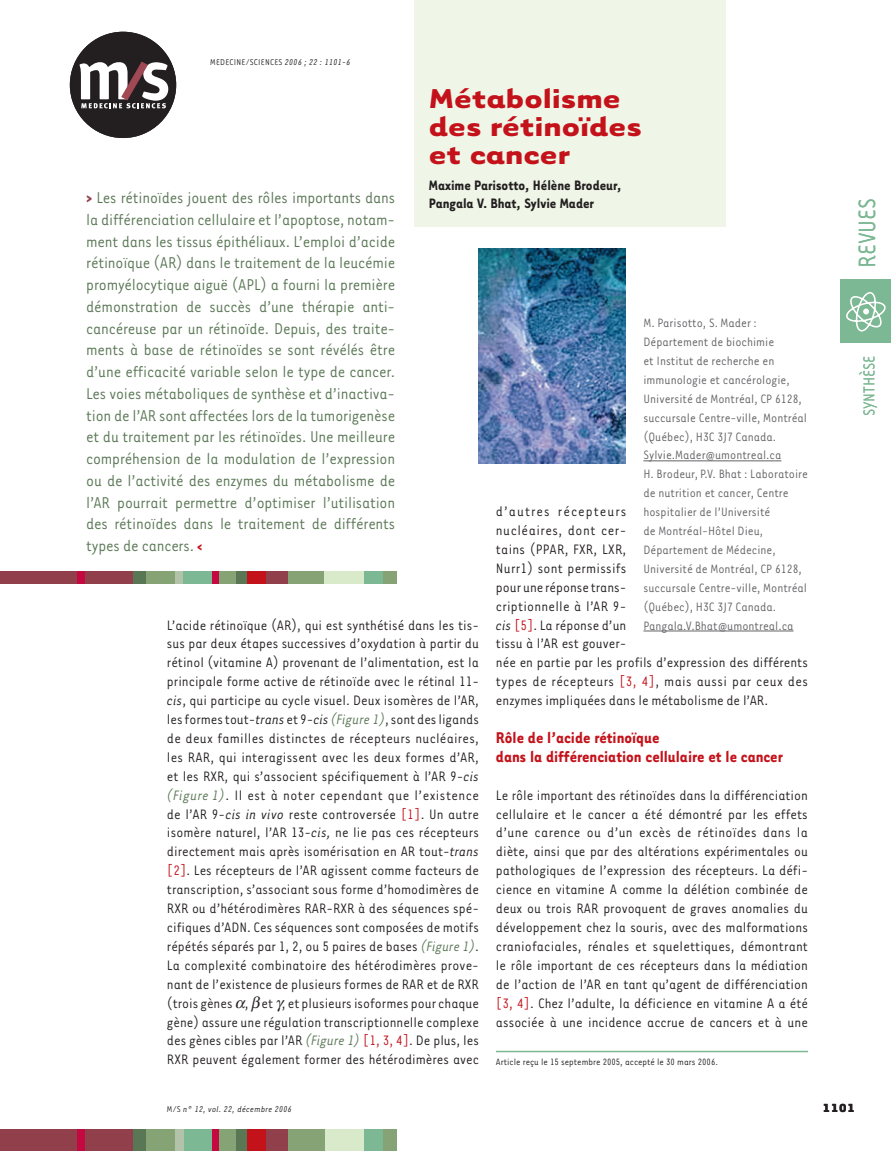
<style>
.page{position:relative;width:891px;height:1151px;background:#fff}
.page>*{position:absolute;margin:0;border:0;box-sizing:border-box;transform-origin:0 0}
.t1{font:700 31.5px/28.2px "Tarzana Wide";color:#c4121a}
.t2{font:27px "Tarzana Narrow";color:#7db894}
.t3{font:18px/21.8px "Tarzana Narrow";letter-spacing:-.01em;color:#5a7755;text-align:justify}
.t4{font:700 18px/18.9px "Tarzana Narrow";color:#c4121a}
.t5{font:18px "Tarzana Narrow";color:#7db894}
.t6{font:15.75px/18.9px "Tarzana Narrow";color:#231f20;text-align:justify}
.t7{font:700 15.75px/18.9px "Tarzana Narrow";color:#231f20}
.t8{font:13.95px/18.9px "Tarzana Narrow";color:#636366}
.t9{font:700 13.5px "Tarzana Wide";color:#231f20}
.t10{font:10.5px "Tarzana Narrow";color:#231f20}
.t11{font:9.75px "Tarzana Narrow";letter-spacing:.025em;color:#231f20}
.t12{font:italic 9.75px "Tarzana Narrow";letter-spacing:.025em;color:#231f20}
.s1{font-style:italic}
.s2{font-weight:700;color:#913f4b}
.s3{font-weight:700;font-size:15.75px;color:#c4121a}
.s4{color:#c4121a}
.s5{font-style:italic;color:#5a7755}
.s6{font-style:normal}
</style>
<div class="page">
<div style="left:70px;top:32px;width:106px;height:106px;background:#231f20;border-radius:50%"></div>
<svg style="left:79px;top:62px;width:89px;height:46px"></svg>
<img style="left:479px;top:248px;width:147px;height:215px">
<div style="left:0;top:1129px;width:134px;height:22px;background:#913f4b"></div>
<div style="left:133px;top:1129px;width:22px;height:22px;background:#5a7755"></div>
<div style="left:234px;top:1129px;width:14px;height:22px;background:#5a7755"></div>
<div style="left:147px;top:1129px;width:29px;height:22px;background:#86a375"></div>
<div style="left:183px;top:1129px;width:29px;height:22px;background:#7db894"></div>
<div style="left:364px;top:1129px;width:20px;height:22px;background:#7db894"></div>
<div style="left:217px;top:1129px;width:18px;height:22px;background:#86a375"></div>
<div style="left:383px;top:1129px;width:14px;height:22px;background:#86a375"></div>
<div style="left:286px;top:1129px;width:40px;height:22px;background:#86a375"></div>
<div style="left:325px;top:1129px;width:39px;height:22px;background:#d9eaca"></div>
<div style="left:175px;top:1129px;width:8px;height:22px;background:#b3c3aa"></div>
<div style="left:78px;top:1129px;width:7px;height:22px;background:#c40941"></div>
<div style="left:212px;top:1129px;width:6px;height:22px;background:#c40941"></div>
<div style="left:248px;top:1129px;width:27px;height:22px;background:#c4121a"></div>
<div style="left:267px;top:1129px;width:21px;height:22px;background:#913f4b"></div>
<div style="left:414px;top:0;width:312px;height:227px;background:#eff6e8"></div>
<div style="left:839px;top:279px;width:52px;height:64px;background:#7db894"></div>
<svg style="left:846px;top:292px;width:39px;height:39px"></svg>
<hr style="left:496px;top:1051px;width:312px;height:1px;background:#7db894">
<hr style="left:643px;top:461px;width:138px;height:1px;background:#636366">
<hr style="left:643px;top:631px;width:150px;height:1px;background:#636366">
<div style="left:0;top:571px;width:134px;height:13px;background:#913f4b"></div>
<div style="left:133px;top:571px;width:17px;height:13px;background:#5a7755"></div>
<div style="left:234px;top:571px;width:14px;height:13px;background:#5a7755"></div>
<div style="left:147px;top:571px;width:29px;height:13px;background:#86a375"></div>
<div style="left:180px;top:571px;width:32px;height:13px;background:#7db894"></div>
<div style="left:364px;top:571px;width:20px;height:13px;background:#7db894"></div>
<div style="left:217px;top:571px;width:18px;height:13px;background:#86a375"></div>
<div style="left:383px;top:571px;width:14px;height:13px;background:#86a375"></div>
<div style="left:286px;top:571px;width:39px;height:13px;background:#86a375"></div>
<div style="left:325px;top:571px;width:39px;height:13px;background:#d9eaca"></div>
<div style="left:175px;top:571px;width:8px;height:13px;background:#b3c3aa"></div>
<div style="left:78px;top:571px;width:7px;height:13px;background:#c40941"></div>
<div style="left:212px;top:571px;width:6px;height:13px;background:#c40941"></div>
<div style="left:248px;top:571px;width:27px;height:13px;background:#c4121a"></div>
<div style="left:267px;top:571px;width:21px;height:13px;background:#913f4b"></div>
<p class="t11" style="left:210px;top:59px;width:142px">MEDECINE/SCIENCES <span class="s1">2006 ; 22 : 1101-6</span></p>
<h1 class="t1" style="left:429px;top:88px;width:215px">Métabolisme des rétinoïdes et cancer</h1>
<p class="t7" style="left:429px;top:177px;width:194px">Maxime Parisotto, Hélène Brodeur,<br>Pangala V. Bhat, Sylvie Mader</p>
<p class="t3" style="left:86px;top:188px;width:310px"><span class="s2">&gt;</span> Les rétinoïdes jouent des rôles importants dans la différenciation cellulaire et l’apoptose, notam&shy;ment dans les tissus épithéliaux. L’emploi d’acide rétinoïque (AR) dans le traitement de la leucémie promyélocytique aiguë (APL) a fourni la première démonstration de succès d’une thérapie anti&shy;cancéreuse par un rétinoïde. Depuis, des traite&shy;ments à base de rétinoïdes se sont révélés être d’une efficacité variable selon le type de cancer.<br>Les voies métaboliques de synthèse et d’inactiva&shy;tion de l’AR sont affectées lors de la tumorigenèse et du traitement par les rétinoïdes. Une meilleure compréhension de la modulation de l’expression ou de l’activité des enzymes du métabolisme de l’AR pourrait permettre d’optimiser l’utilisation des rétinoïdes dans le traitement de différents types de cancers. <span class="s3">&lt;</span></p>
<p class="t8" style="left:643px;top:315px;width:166px">M. Parisotto, S. Mader :<br>Département de biochimie<br>et Institut de recherche en immunologie et cancérologie,<br>Université de Montréal, CP 6128, succursale Centre-ville, Montréal (Québec), H3C 3J7 Canada.<br>Sylvie.Mader@umontreal.ca<br>H. Brodeur, P.V. Bhat : Laboratoire de nutrition et cancer, Centre hospitalier de l’Université<br>de Montréal-Hôtel Dieu,<br>Département de Médecine,<br>Université de Montréal, CP 6128, succursale Centre-ville, Montréal (Québec), H3C 3J7 Canada.<br>Pangala.V.Bhat@umontreal.ca</p>
<p class="t6" style="left:496px;top:503px;width:313px;text-align:left">d’autres récepteurs<br>nucléaires, dont cer-<br>tains (PPAR, FXR, LXR,<br>Nurr1) sont permissifs<br>pour une réponse trans-<br>criptionnelle à l’AR 9-<br><span class="s1">cis</span> <span class="s4">[5]</span>. La réponse d’un<br>tissu à l’AR est gouver-<br>née en partie par les profils d’expression des différents types de récepteurs <span class="s4">[3, 4]</span>, mais aussi par ceux des enzymes impliquées dans le métabolisme de l’AR.</p>
<p class="t4" style="left:496px;top:730px;width:288px">Rôle de l’acide rétinoïque<br>dans la différenciation cellulaire et le cancer</p>
<p class="t6" style="left:496px;top:787px;width:313px">Le rôle important des rétinoïdes dans la différenciation cellulaire et le cancer a été démontré par les effets d’une carence ou d’un excès de rétinoïdes dans la diète, ainsi que par des altérations expérimentales ou pathologiques de l’expression des récepteurs. La défi&shy;cience en vitamine A comme la délétion combinée de deux ou trois RAR provoquent de graves anomalies du développement chez la souris, avec des malformations craniofaciales, rénales et squelettiques, démontrant le rôle important de ces récepteurs dans la médiation de l’action de l’AR en tant qu’agent de différenciation <span class="s4">[3, 4]</span>. Chez l’adulte, la déficience en vitamine A a été associée à une incidence accrue de cancers et à une</p>
<p class="t6" style="left:167px;top:617px;width:313px">L’acide rétinoïque (AR), qui est synthétisé dans les tis&shy;sus par deux étapes successives d’oxydation à partir du rétinol (vitamine A) provenant de l’alimentation, est la principale forme active de rétinoïde avec le rétinal 11- <span class="s1">cis</span>, qui participe au cycle visuel. Deux isomères de l’AR, les formes tout-<span class="s1">trans</span> et 9-<span class="s1">cis</span><span class="s5">(Figure 1)</span>, sont des ligands de deux familles distinctes de récepteurs nucléaires, les RAR, qui interagissent avec les deux formes d’AR, et les RXR, qui s’associent spécifiquement à l’AR 9-<span class="s1">cis </span><span class="s5">(Figure 1)</span>. Il est à noter cependant que l’existence de l’AR 9-<span class="s1">cis in vivo</span> reste controversée <span class="s4">[1]</span>. Un autre isomère naturel, l’AR 13-<span class="s1">cis,</span> ne lie pas ces récepteurs directement mais après isomérisation en AR tout-<span class="s1">trans </span><span class="s4">[2]</span>. Les récepteurs de l’AR agissent comme facteurs de transcription, s’associant sous forme d’homodimères de RXR ou d’hétérodimères RAR-RXR à des séquences spé&shy;cifiques d’ADN. Ces séquences sont composées de motifs répétés séparés par 1, 2, ou 5 paires de bases <span class="s5">(Figure 1)</span>.<br>La complexité combinatoire des hétérodimères prove&shy;nant de l’existence de plusieurs formes de RAR et de RXR (trois gènes , et , et plusieurs isoformes pour chaque gène) assure une régulation transcriptionnelle complexe des gènes cibles par l’AR <span class="s5">(Figure 1)</span> <span class="s4">[1, 3, 4]</span>. De plus, les RXR peuvent également former des hétérodimères avec</p>
<p class="t10" style="left:496px;top:1058px;width:223px">Article reçu le 15 septembre 2005, accepté le 30 mars 2006.</p>
<p class="t12" style="left:167px;top:1105px;width:126px"><span class="s6">M/S</span> n° 12, vol. 22, décembre 2006</p>
<h2 class="t2" style="left:858px;top:268px;width:71px;rotate:-90deg">REVUES</h2>
<p class="t5" style="left:863px;top:416px;width:62px;rotate:-90deg">SYNTHÈSE</p>
<p class="t9" style="left:822px;top:1104px;width:34px">1101</p>
</div>
